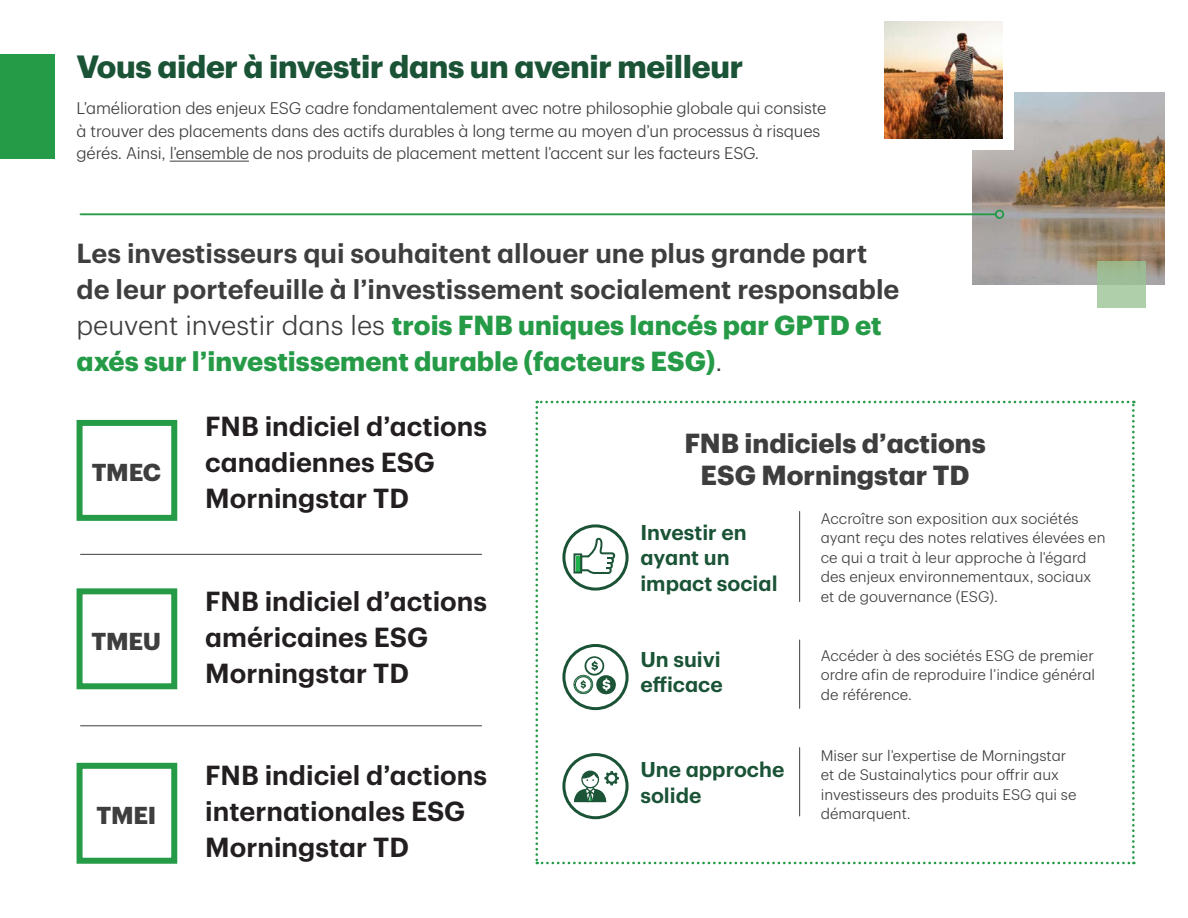
<style>
.page{position:relative;width:1188px;height:918px;background:#fff}
.page>*{position:absolute;margin:0;border:0;box-sizing:border-box;transform-origin:0 0}
.t1{font:700 31.5px "TD Graphik";letter-spacing:-.01em;color:#1a5336}
.Body_copy__18_24_sem{font:600 27px/36px "TD Graphik";color:#3e3e3f}
.Fund_title_-_30pt__S{font:600 27px/36px "TD Graphik";color:#231f20}
.TD_Morningstar_ESG_E{font:700 27px/31.5px "TD Graphik";color:#3e3e3f;text-align:center}
.Tickers_-_Cover_-_La{font:700 24px "TD Graphik";letter-spacing:-.01em;color:#3e3e3f}
.TD_Morningstar_ESG_E-2{font:600 21px/25.5px "TD Graphik";color:#1a5336}
.Body_copy_4_-_12_17{font:300 16.5px/22.5px "TD Graphik";letter-spacing:-.01em;color:#3e3e3f}
.Body_copy_1-SemiLg-1{font:300 15px/19.5px "TD Graphik";color:#3e3e3f}
.s1{font-weight:300}
.s2{font-weight:700;color:#269b47}
</style>
<div class="page">
<hr style="left:170px;top:161px;width:79px;height:1px;background:#3e3e3f">
<img style="left:972px;top:93px;width:192px;height:191px">
<div style="left:1098px;top:261px;width:48px;height:47px;background:linear-gradient(to bottom,#98b48a,#b4d6b3)"></div>
<div style="left:874px;top:10px;width:140px;height:140px;background:#fff"></div>
<img style="left:885px;top:22px;width:117px;height:117px">
<hr style="left:80px;top:213px;width:916px;height:2px;background:#269b47">
<div style="left:995px;top:210px;width:9px;height:9px;border:2px solid #269b47;border-radius:50%"></div>
<div style="left:0;top:55px;width:55px;height:104px;background:#269b47"></div>
<div style="left:77px;top:420px;width:100px;height:101px;border:6px solid #269b47"></div>
<hr style="left:80px;top:554px;width:402px;height:1px;background:#3e3e3f">
<div style="left:77px;top:588px;width:100px;height:101px;border:6px solid #269b47"></div>
<hr style="left:80px;top:726px;width:402px;height:1px;background:#3e3e3f">
<div style="left:77px;top:763px;width:100px;height:101px;border:6px solid #269b47"></div>
<svg style="left:535px;top:401px;width:600px;height:463px"></svg>
<div style="left:562px;top:753px;width:67px;height:66px;border:3px solid #1a5336;border-radius:50%"></div>
<hr style="left:799px;top:748px;width:1px;height:68px;background:#3e3e3f">
<h2 class="t1" style="left:77px;top:43px;width:668px">Vous aider à investir dans un avenir meilleur</h2>
<p class="Body_copy_4_-_12_17" style="left:77px;top:96px;width:751px">L’amélioration des enjeux ESG cadre fondamentalement avec notre philosophie globale qui consiste à trouver des placements dans des actifs durables à long terme au moyen d’un processus à risques gérés. Ainsi, l’ensemble de nos produits de placement mettent l’accent sur les facteurs ESG.</p>
<p class="Body_copy__18_24_sem" style="left:77px;top:233px;width:824px">Les investisseurs qui souhaitent allouer une plus grande part de leur portefeuille à l’investissement socialement responsable <span class="s1">peuvent investir dans les</span> <span class="s2">trois FNB uniques lancés par GPTD et axés sur l’investissement durable (facteurs ESG)</span><span class="s1">.</span></p>
<p class="Tickers_-_Cover_-_La" style="left:92px;top:454px;width:71px">TMEC</p>
<p class="Tickers_-_Cover_-_La" style="left:92px;top:622px;width:71px">TMEU</p>
<p class="Tickers_-_Cover_-_La" style="left:96px;top:797px;width:61px">TMEI</p>
<p class="Fund_title_-_30pt__S" style="left:205px;top:406px;width:283px">FNB indiciel d’actions canadiennes ESG<br>Morningstar TD</p>
<p class="Fund_title_-_30pt__S" style="left:205px;top:581px;width:283px">FNB indiciel d’actions américaines ESG<br>Morningstar TD</p>
<p class="Fund_title_-_30pt__S" style="left:205px;top:755px;width:283px">FNB indiciel d’actions internationales ESG<br>Morningstar TD</p>
<h3 class="TD_Morningstar_ESG_E" style="left:684px;top:426px;width:303px">FNB indiciels d’actions<br>ESG Morningstar TD</h3>
<h3 class="TD_Morningstar_ESG_E-2" style="left:640px;top:518px;width:139px">Investir en ayant un impact social</h3>
<p class="Body_copy_1-SemiLg-1" style="left:821px;top:507px;width:286px">Accroître son exposition aux sociétés ayant reçu des notes relatives élevées en ce qui a trait à leur approche à l’égard des enjeux environnementaux, sociaux et de gouvernance (ESG).</p>
<h3 class="TD_Morningstar_ESG_E-2" style="left:640px;top:645px;width:84px">Un suivi efficace</h3>
<p class="Body_copy_1-SemiLg-1" style="left:821px;top:644px;width:276px;text-align:justify">Accéder à des sociétés ESG de premier ordre afin de reproduire l’indice général de référence.</p>
<h3 class="TD_Morningstar_ESG_E-2" style="left:640px;top:755px;width:145px">Une approche solide</h3>
<p class="Body_copy_1-SemiLg-1" style="left:821px;top:744px;width:257px">Miser sur l’expertise de Morningstar et de Sustainalytics pour offrir aux investisseurs des produits ESG qui se démarquent.</p>
</div>
